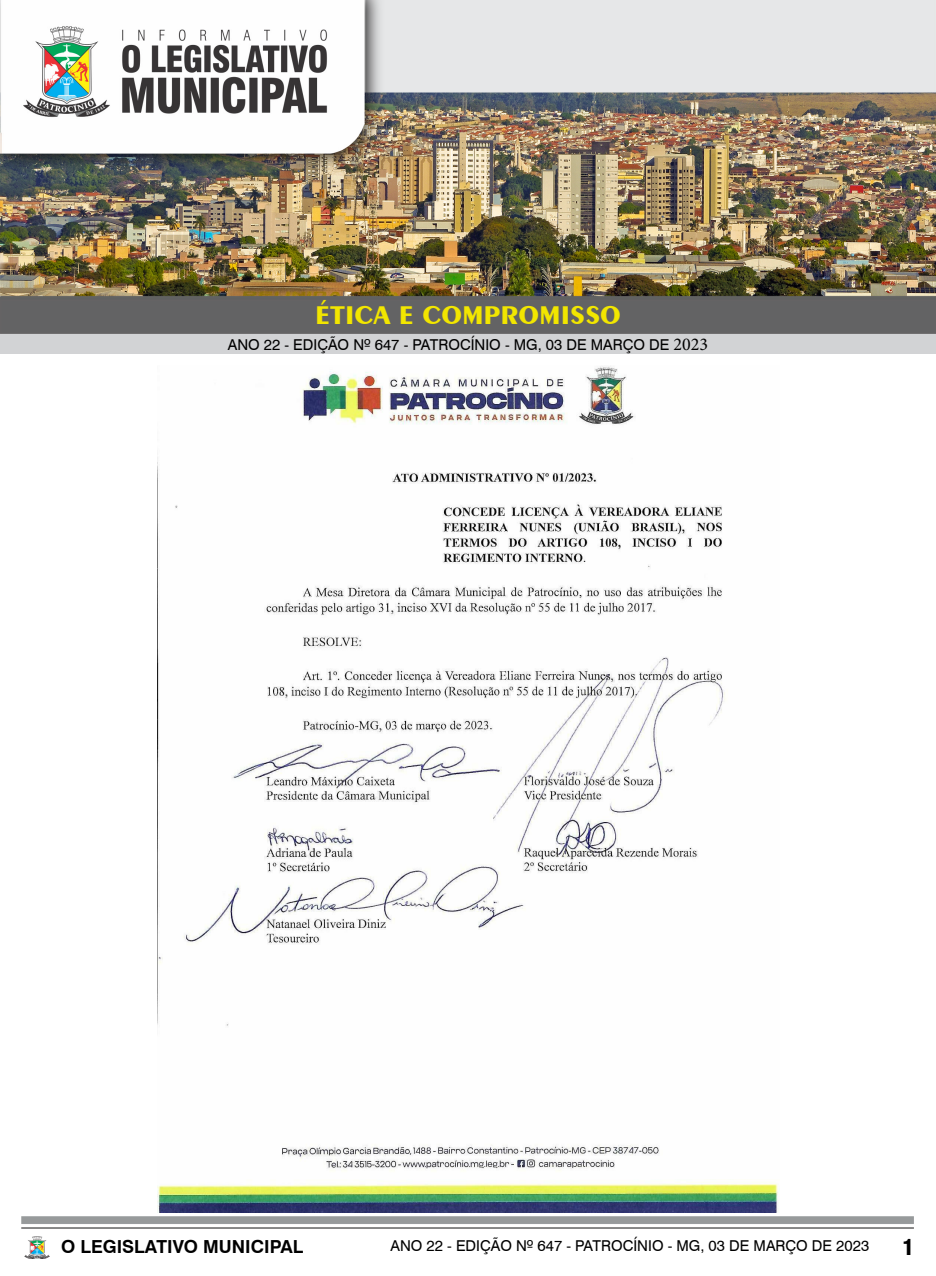
<style>
.page{position:relative;width:936px;height:1276px;background:#fff}
.page>*{position:absolute;margin:0;border:0;box-sizing:border-box;transform-origin:0 0}
.t1{font:700 27px "Exotic 350 BT";color:#f2e600}
.t2{font:900 condensed 21px "Swiss 721 BT";color:#000}
.t3{font:700 18px "Swiss 721 BT";color:#000}
.t4{font:15px "Swiss 721 BT";color:#000}
.s1{font-family:"Minion Pro";font-size:18px}
</style>
<div class="page">
<img style="left:25px;top:1236px;width:24px;height:22px">
<img style="left:0;top:0;width:935px;height:353px">
<div style="left:1px;top:300px;width:934px;height:33px;background:#636364"></div>
<div style="left:0;top:299px;width:935px;height:35px;border:2px solid #656364"></div>
<img style="left:157px;top:366px;width:622px;height:846px">
<h1 class="t1" style="left:315px;top:298px;width:307px">ÉTICA E COMPROMISSO</h1>
<p class="t4" style="left:228px;top:336px;width:482px">ANO 22 - EDIÇÃO Nº 647 - PATROCÍNIO - MG, 03 DE MARÇO DE <span class="s1">2023</span></p>
<p class="t3" style="left:61px;top:1235px;width:244px">O LEGISLATIVO MUNICIPAL</p>
<p class="t4" style="left:390px;top:1236px;width:480px">ANO 22 - EDIÇÃO Nº 647 - PATROCÍNIO - MG, 03 DE MARÇO DE 2023</p>
<h2 class="t2" style="left:902px;top:1235px;width:13px">1</h2>
</div>
